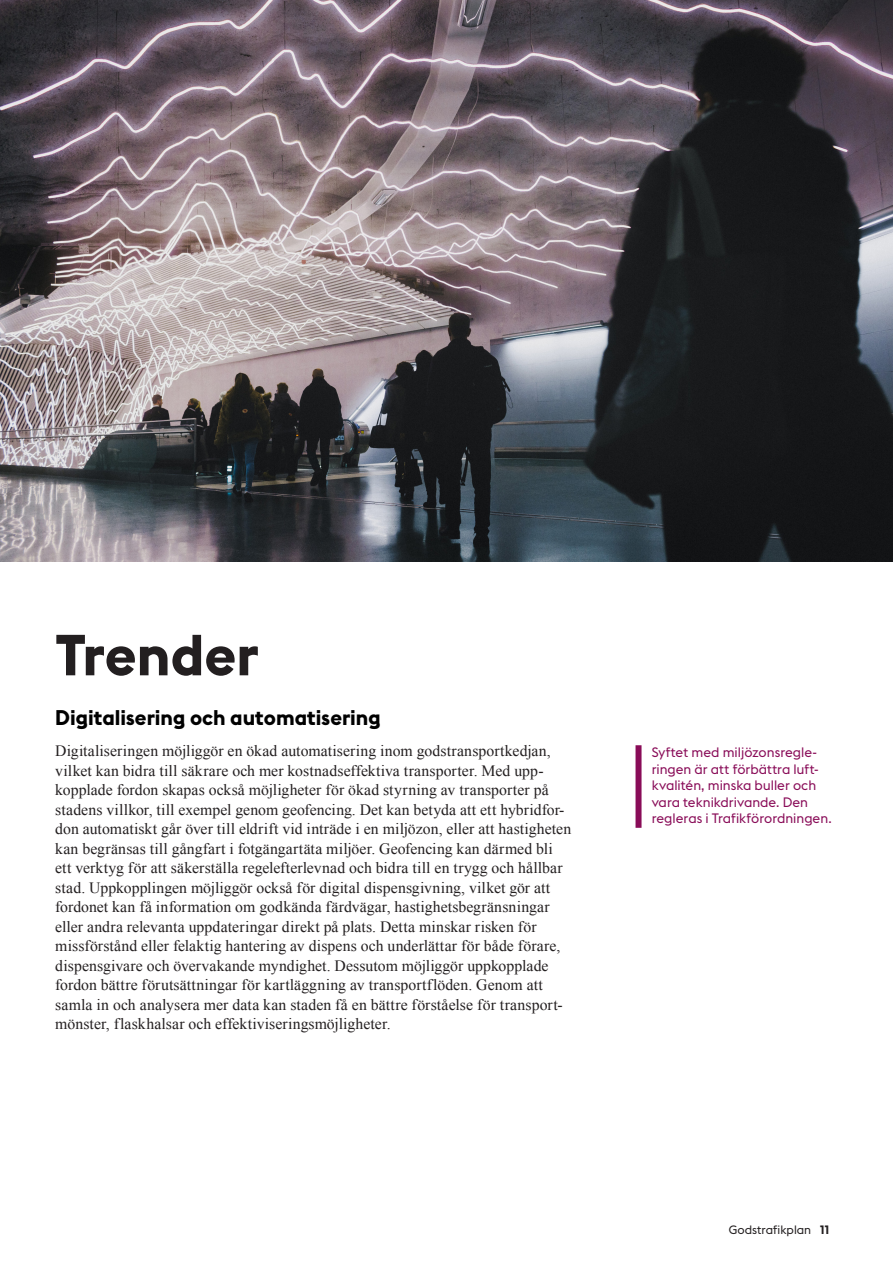
<style>
.page{position:relative;width:893px;height:1263px;background:#fff}
.page>*{position:absolute;margin:0;border:0;box-sizing:border-box;transform-origin:0 0}
.H1_rubrik{font:700 57px "Stockholm Type";color:#231f20}
.t1{font:700 21px "Stockholm Type";color:#000}
.t2{font:15.75px/19.5px "Times New Roman";letter-spacing:.005em;color:#231f20}
.Sidotext{font:13.5px/16.5px "Stockholm Type";color:#890c58}
.t3{font:12px "Stockholm Type";color:#231f20}
.s1{font-weight:700}
</style>
<div class="page">
<img style="left:0;top:0;width:893px;height:561px">
<div style="left:635px;top:745px;width:6px;height:83px;background:#890c58"></div>
<h1 class="H1_rubrik" style="left:55px;top:614px;width:205px">Trender</h1>
<h2 class="t1" style="left:55px;top:702px;width:327px">Digitalisering och automatisering</h2>
<p class="t2" style="left:55px;top:741px;width:517px">Digitaliseringen möjliggör en ökad automatisering inom godstransportkedjan, vilket kan bidra till säkrare och mer kostnadseffektiva transporter. Med upp&shy;kopplade fordon skapas också möjligheter för ökad styrning av transporter på stadens villkor, till exempel genom geofencing. Det kan betyda att ett hybridfor&shy;don automatiskt går över till eldrift vid inträde i en miljözon, eller att hastigheten kan begränsas till gångfart i fotgängartäta miljöer. Geofencing kan därmed bli ett verktyg för att säkerställa regelefterlevnad och bidra till en trygg och hållbar stad. Uppkopplingen möjliggör också för digital dispensgivning, vilket gör att fordonet kan få information om godkända färdvägar, hastighetsbegränsningar eller andra relevanta uppdateringar direkt på plats. Detta minskar risken för missförstånd eller felaktig hantering av dispens och underlättar för både förare, dispensgivare och övervakande myndighet. Dessutom möjliggör uppkopplade fordon bättre förutsättningar för kartläggning av transportflöden. Genom att samla in och analysera mer data kan staden få en bättre förståelse för transport&shy;mönster, flaskhalsar och effektiviseringsmöjligheter.</p>
<p class="Sidotext" style="left:652px;top:743px;width:181px">Syftet med miljözonsregle&shy;ringen är att förbättra luft&shy;kvalitén, minska buller och vara teknikdrivande. Den regleras i Trafikförordningen.</p>
<p class="t3" style="left:729px;top:1221px;width:102px">Godstrafikplan <span class="s1">11</span></p>
</div>
